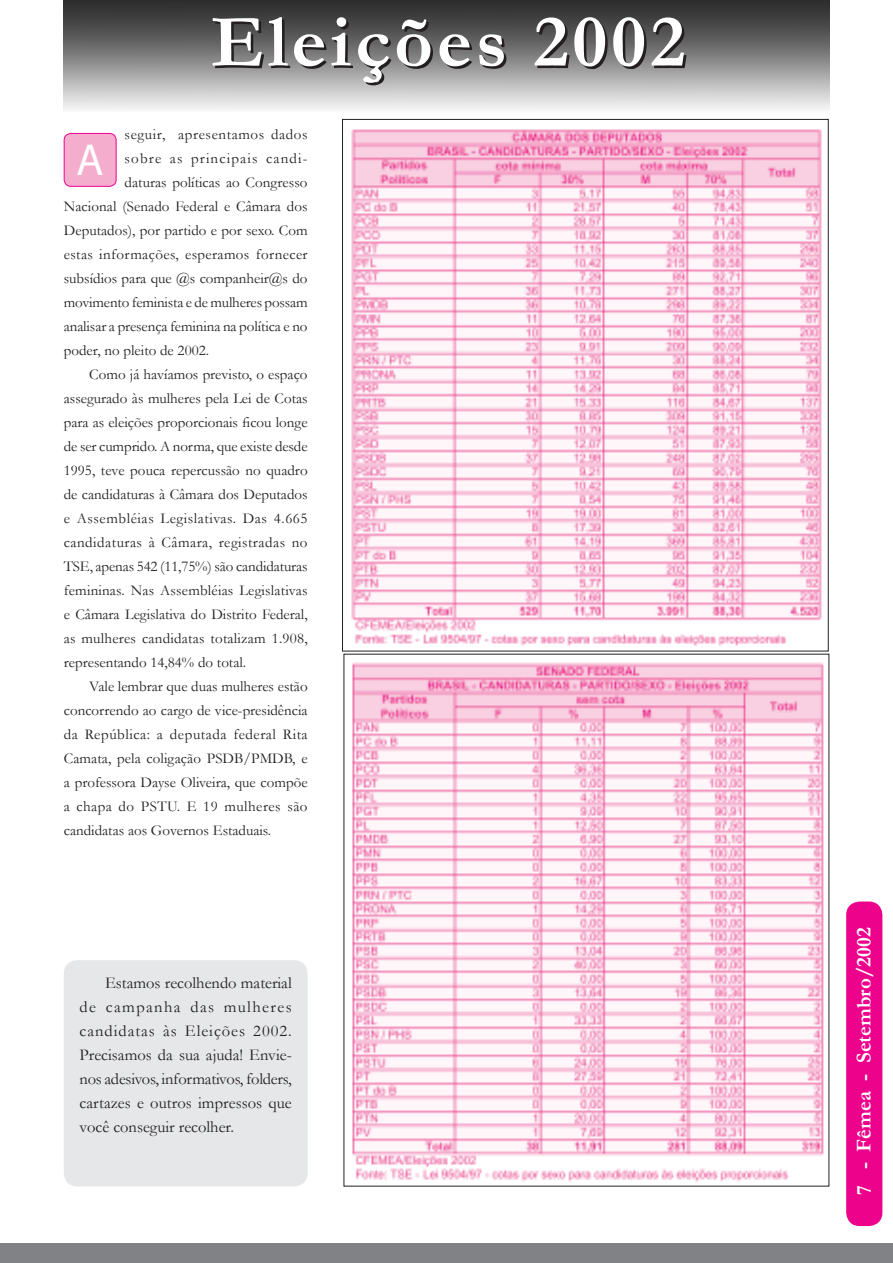
<style>
.page{position:relative;width:893px;height:1263px;background:#fff}
.page>*{position:absolute;margin:0;border:0;box-sizing:border-box;transform-origin:0 0}
.titulo_j_2{font:700 75px "Garamond";letter-spacing:.05em;color:#fff}
.capitular_j{font:45px "Myriad Pro";color:#fff}
.t1{font:700 21px "Garamond";color:#fff}
.corpo_texto_j{font:16.5px/24px "Garamond";letter-spacing:.005em;color:#231f20;text-align:justify}
.corpo_texto_j-2{font:15px/24px "Garamond";color:#231f20;text-align:justify}
.corpo_texto_j-3{font:15px "Garamond";letter-spacing:.025em;color:#231f20}
.corpo_texto_j-4{font:15px "Garamond";letter-spacing:.04em;color:#231f20}
.corpo_texto_j-5{font:15px "Garamond";letter-spacing:.08em;color:#231f20}
</style>
<div class="page">
<div style="left:846px;top:901px;width:36px;height:325px;background:#ed028c;border-radius:13px"></div>
<img style="left:64px;top:0;width:765px;height:110px">
<div style="left:64px;top:133px;width:52px;height:53px;background:#f5adce;border-radius:7px"></div>
<div style="left:64px;top:133px;width:53px;height:54px;border:1px solid #ed028c;border-radius:7px"></div>
<img style="left:351px;top:129px;width:471px;height:517px">
<img style="left:352px;top:662px;width:472px;height:520px">
<div style="left:64px;top:960px;width:244px;height:226px;background:#e6e7e9;border-radius:14px"></div>
<div style="left:0;top:1244px;width:893px;height:19px;background:#808285"></div>
<p class="titulo_j_2" style="left:211px;top:-9px;width:475px">Eleições 2002</p>
<p class="corpo_texto_j-4" style="left:125px;top:124px;width:184px">seguir, apresentamos dados</p>
<p class="corpo_texto_j-5" style="left:125px;top:148px;width:184px">sobre as principais candi-</p>
<p class="corpo_texto_j-2" style="left:125px;top:170px;width:184px">daturas políticas ao Congresso</p>
<p class="corpo_texto_j-2" style="left:64px;top:194px;width:245px">Nacional (Senado Federal e Câmara dos</p>
<p class="corpo_texto_j-2" style="left:64px;top:218px;width:245px">Deputados), por partido e por sexo. Com</p>
<p class="corpo_texto_j-3" style="left:64px;top:244px;width:245px">estas informações, esperamos fornecer</p>
<p class="corpo_texto_j-2" style="left:64px;top:266px;width:245px">subsídios para que @s companheir@s do</p>
<p class="corpo_texto_j-2" style="left:64px;top:290px;width:245px">movimento feminista e de mulheres possam</p>
<p class="corpo_texto_j-2" style="left:64px;top:314px;width:245px">analisar a presença feminina na política e no</p>
<p class="corpo_texto_j-2" style="left:64px;top:338px;width:147px">poder, no pleito de 2002.</p>
<p class="corpo_texto_j-2" style="left:64px;top:362px;width:245px;text-indent:26px">Como já havíamos previsto, o espaço assegurado às mulheres pela Lei de Cotas para as eleições proporcionais ficou longe de ser cumprido. A norma, que existe desde 1995, teve pouca repercussão no quadro de candidaturas à Câmara dos Deputados e Assembléias Legislativas. Das 4.665 candidaturas à Câmara, registradas no TSE, apenas 542 (11,75%) são candidaturas femininas. Nas Assembléias Legislativas e Câmara Legislativa do Distrito Federal, as mulheres candidatas totalizam 1.908, representando 14,84% do total.</p>
<p class="corpo_texto_j-2" style="left:64px;top:674px;width:245px;text-indent:26px">Vale lembrar que duas mulheres estão concorrendo ao cargo de vice-presidência da República: a deputada federal Rita Camata, pela coligação PSDB/PMDB, e a professora Dayse Oliveira, que compõe a chapa do PSTU. E 19 mulheres são candidatas aos Governos Estaduais.</p>
<p class="capitular_j" style="left:76px;top:132px;width:29px">A</p>
<p class="corpo_texto_j" style="left:80px;top:970px;width:214px;text-indent:26px">Estamos recolhendo material de campanha das mulheres candidatas às Eleições 2002.<br>Precisamos da sua ajuda! Envie&shy;nos adesivos, informativos, folders, cartazes e outros impressos que você conseguir recolher.</p>
<h3 class="t1" style="left:850px;top:1194px;width:269px;rotate:-90deg">7 - Fêmea - Setembro/2002</h3>
</div>
